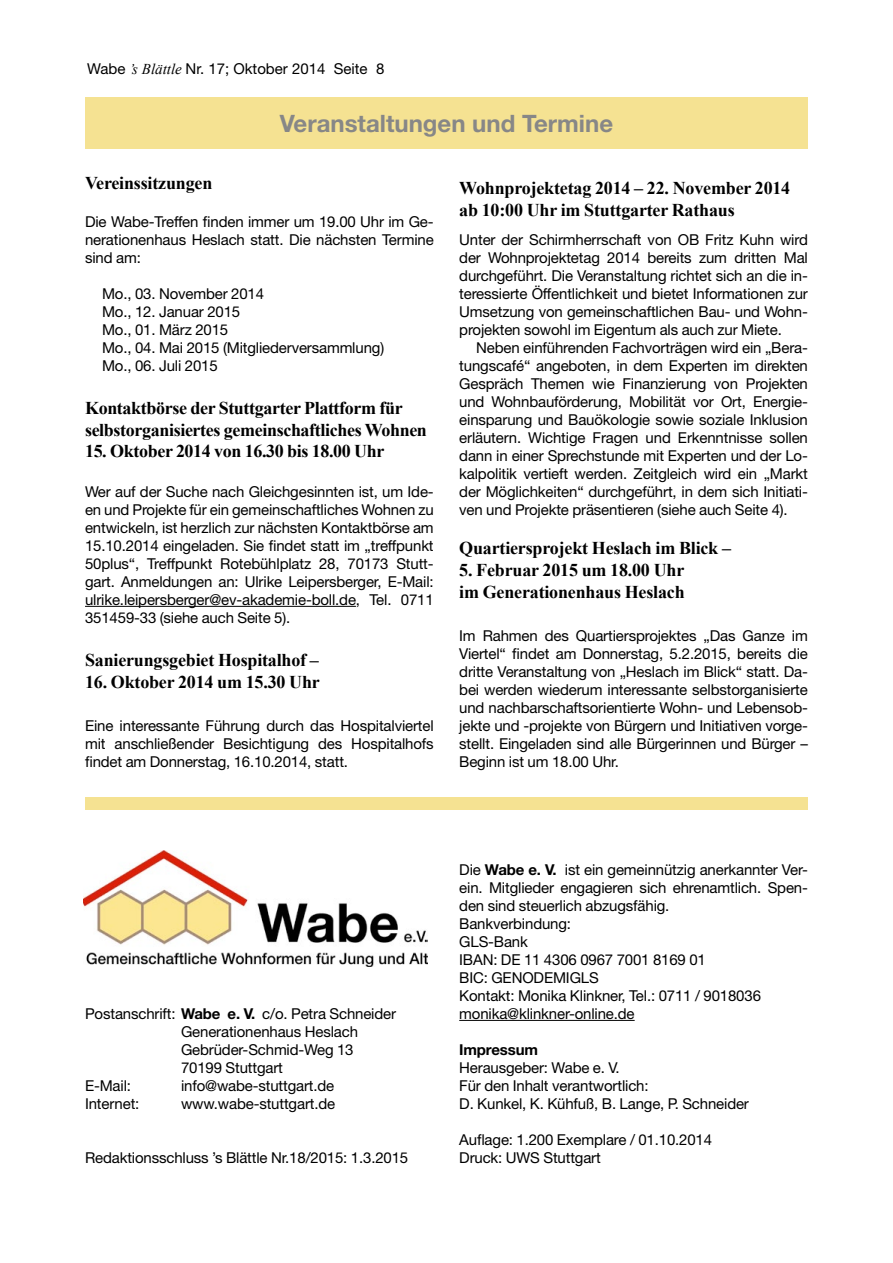
<style>
.page{position:relative;width:893px;height:1263px;background:#fff}
.page>*{position:absolute;margin:0;border:0;box-sizing:border-box;transform-origin:0 0}
.t1{font:700 24px "Helvetica Neue LT Pro";color:#878787}
.t2{font:700 18px/21.6px "Times New Roman";letter-spacing:-.01em;color:#000}
.t3{font:15px/18px "Helvetica Neue LT Pro";letter-spacing:-.01em;color:#000;text-align:justify}
.t4{font:700 15px "Helvetica Neue LT Pro";letter-spacing:-.01em;color:#000}
.s1{font-family:"Times New Roman";font-style:italic}
.s2{font-weight:700}
</style>
<div class="page">
<div style="left:85px;top:98px;width:723px;height:51px;background:#f5e292"></div>
<hr style="left:85px;top:606px;width:271px;height:1px;background:#000">
<hr style="left:459px;top:1020px;width:176px;height:1px;background:#000">
<div style="left:85px;top:797px;width:723px;height:13px;background:#f5e292"></div>
<img style="left:84px;top:850px;width:344px;height:116px">
<p class="t3" style="left:87px;top:60px;width:299px">Wabe <span class="s1">’s Blättle</span> Nr. 17; Oktober 2014 Seite 8</p>
<h1 class="t1" style="left:280px;top:109px;width:335px">Veranstaltungen und Termine</h1>
<p class="t2" style="left:85px;top:172px;width:129px">Vereinssitzungen</p>
<p class="t3" style="left:85px;top:212px;width:350px">Die Wabe-Treffen finden immer um 19.00 Uhr im Ge&shy;nerationenhaus Heslach statt. Die nächsten Termine sind am:</p>
<p class="t3" style="left:102px;top:284px;width:284px;text-align:left">Mo., 03. November 2014<br>Mo., 12. Januar 2015<br>Mo., 01. März 2015<br>Mo., 04. Mai 2015 (Mitgliederversammlung)<br>Mo., 06. Juli 2015</p>
<p class="t2" style="left:85px;top:397px;width:343px">Kontaktbörse der Stuttgarter Plattform für selbstorganisiertes gemeinschaftliches Wohnen</p>
<p class="t2" style="left:85px;top:440px;width:301px">15. Oktober 2014 von 16.30 bis 18.00 Uhr</p>
<p class="t3" style="left:85px;top:482px;width:350px">Wer auf der Suche nach Gleichgesinnten ist, um Ide&shy;en und Projekte für ein gemeinschaftliches Wohnen zu entwickeln, ist herzlich zur nächsten Kontaktbörse am 15.10.2014 eingeladen. Sie findet statt im „treffpunkt 50plus“, Treffpunkt Rotebühlplatz 28, 70173 Stutt&shy;gart. Anmeldungen an: Ulrike Leipersberger, E-Mail: ulrike.leipersberger@ev-akademie-boll.de, Tel. 0711<br>351459-33 (siehe auch Seite 5).</p>
<p class="t2" style="left:85px;top:649px;width:235px">Sanierungsgebiet Hospitalhof –</p>
<p class="t2" style="left:85px;top:671px;width:236px">16. Oktober 2014 um 15.30 Uhr</p>
<p class="t3" style="left:85px;top:716px;width:350px">Eine interessante Führung durch das Hospitalviertel mit anschließender Besichtigung des Hospitalhofs findet am Donnerstag, 16.10.2014, statt.</p>
<p class="t2" style="left:459px;top:177px;width:333px">Wohnprojektetag 2014 – 22. November 2014 ab 10:00 Uhr im Stuttgarter Rathaus</p>
<p class="t3" style="left:459px;top:230px;width:350px">Unter der Schirmherrschaft von OB Fritz Kuhn wird der Wohnprojektetag 2014 bereits zum dritten Mal durchgeführt. Die Veranstaltung richtet sich an die in&shy;teressierte Öffentlichkeit und bietet Informationen zur Umsetzung von gemeinschaftlichen Bau- und Wohn&shy;projekten sowohl im Eigentum als auch zur Miete.</p>
<p class="t3" style="left:459px;top:338px;width:350px;text-indent:17px">Neben einführenden Fachvorträgen wird ein „Bera&shy;tungscafé“ angeboten, in dem Experten im direkten Gespräch Themen wie Finanzierung von Projekten und Wohnbauförderung, Mobilität vor Ort, Energie&shy;einsparung und Bauökologie sowie soziale Inklusion erläutern. Wichtige Fragen und Erkenntnisse sollen dann in einer Sprechstunde mit Experten und der Lo&shy;kalpolitik vertieft werden. Zeitgleich wird ein „Markt der Möglichkeiten“ durchgeführt, in dem sich Initiati&shy;ven und Projekte präsentieren (siehe auch Seite 4).</p>
<p class="t2" style="left:459px;top:537px;width:273px">Quartiersprojekt Heslach im Blick –</p>
<p class="t2" style="left:459px;top:559px;width:227px">5. Februar 2015 um 18.00 Uhr im Generationenhaus Heslach</p>
<p class="t3" style="left:459px;top:626px;width:350px">Im Rahmen des Quartiersprojektes „Das Ganze im Viertel“ findet am Donnerstag, 5.2.2015, bereits die dritte Veranstaltung von „Heslach im Blick“ statt. Da&shy;bei werden wiederum interessante selbstorganisierte und nachbarschaftsorientierte Wohn- und Lebensob&shy;jekte und -projekte von Bürgern und Initiativen vorge&shy;stellt. Eingeladen sind alle Bürgerinnen und Bürger – Beginn ist um 18.00 Uhr.</p>
<p class="t3" style="left:85px;top:1004px;width:313px">Postanschrift: <span class="s2">Wabe e. V.</span> c/o. Petra Schneider</p>
<p class="t3" style="left:181px;top:1022px;width:178px">Generationenhaus Heslach</p>
<p class="t3" style="left:181px;top:1040px;width:174px">Gebrüder-Schmid-Weg 13</p>
<p class="t3" style="left:181px;top:1058px;width:103px">70199 Stuttgart</p>
<p class="t3" style="left:85px;top:1076px;width:48px">E-Mail:</p>
<p class="t3" style="left:181px;top:1076px;width:155px">info@wabe-stuttgart.de</p>
<p class="t3" style="left:85px;top:1094px;width:56px">Internet:</p>
<p class="t3" style="left:181px;top:1094px;width:156px">www.wabe-stuttgart.de</p>
<p class="t3" style="left:85px;top:1148px;width:325px">Redaktionsschluss ’s Blättle Nr.18/2015: 1.3.2015</p>
<p class="t3" style="left:459px;top:860px;width:350px;text-align:left">Die <span class="s2">Wabe e. V.</span> ist ein gemeinnützig anerkannter Ver&shy;ein. Mitglieder engagieren sich ehrenamtlich. Spen&shy;den sind steuerlich abzugsfähig.<br>Bankverbindung:<br>GLS-Bank<br>IBAN: DE 11 4306 0967 7001 8169 01<br>BIC: GENODEMIGLS<br>Kontakt: Monika Klinkner, Tel.: 0711 / 9018036 monika@klinkner-online.de</p>
<p class="t4" style="left:459px;top:1040px;width:80px">Impressum</p>
<p class="t3" style="left:459px;top:1058px;width:291px;text-align:left">Herausgeber: Wabe e. V.<br>Für den Inhalt verantwortlich:<br>D. Kunkel, K. Kühfuß, B. Lange, P. Schneider</p>
<p class="t3" style="left:459px;top:1130px;width:254px">Auflage: 1.200 Exemplare / 01.10.2014<br>Druck: UWS Stuttgart</p>
</div>
